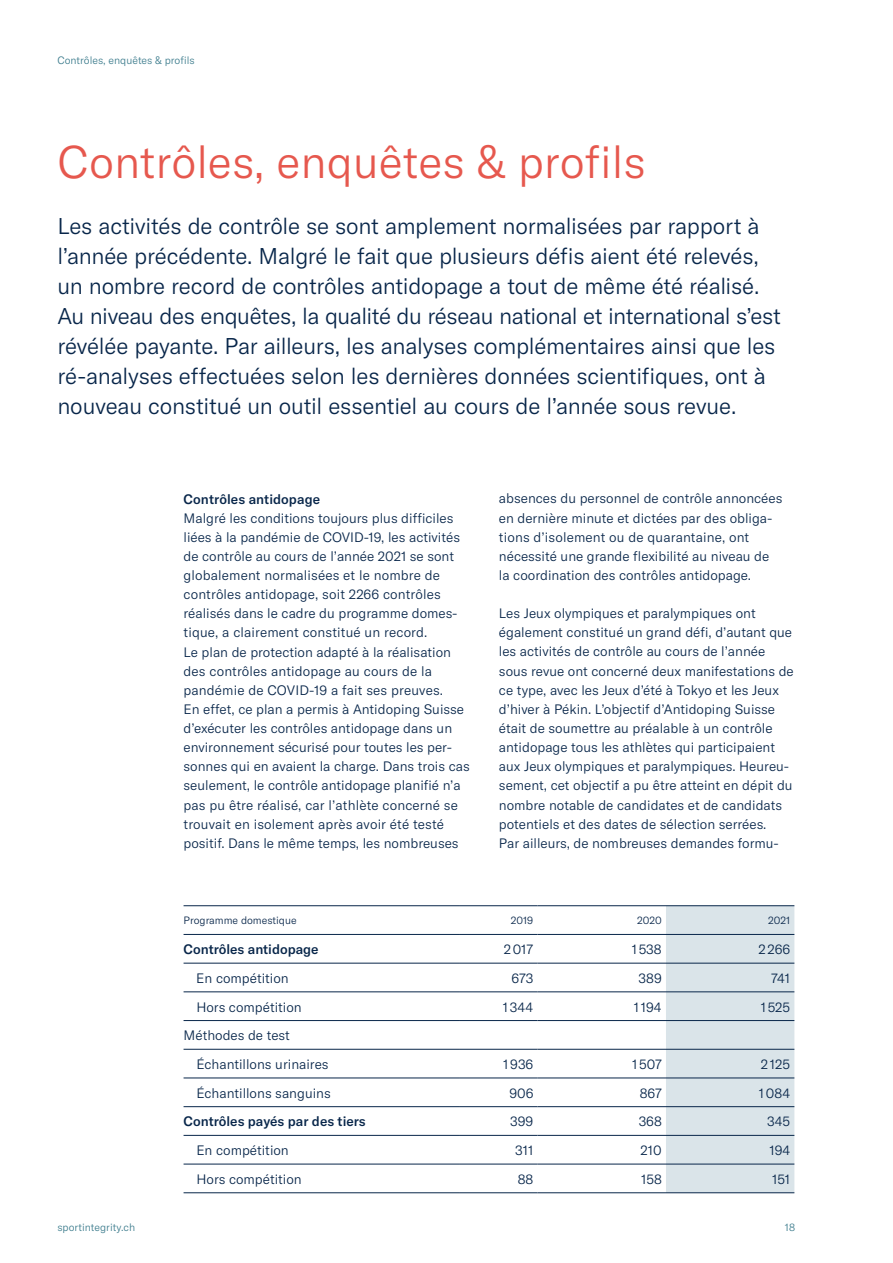
<style>
.page{position:relative;width:893px;height:1263px;background:#fff}
.page>*{position:absolute;margin:0;border:0;box-sizing:border-box;transform-origin:0 0}
.t1{font:300 45px "GT America SSI";color:#e6584e}
.t2{font:300 22.5px/30px "GT America SSI";letter-spacing:-.015em;color:#08264a}
.t3{font:300 13.5px/19.2px "GT America SSI";color:#08264a}
.t4{font:500 13.5px "GT America SSI";color:#08264a}
.t5{font:300 10.5px "GT America SSI";color:#3b7b8c}
.t6{font:300 10.5px "GT America SSI";color:#08264a}
</style>
<div class="page">
<div style="left:666px;top:906px;width:128px;height:286px;background:#dae4e9"></div>
<hr style="left:184px;top:905px;width:276px;height:1px;background:#08264a">
<hr style="left:460px;top:905px;width:78px;height:1px;background:#08264a">
<hr style="left:538px;top:905px;width:128px;height:1px;background:#08264a">
<hr style="left:666px;top:905px;width:128px;height:1px;background:#08264a">
<hr style="left:184px;top:934px;width:276px;height:1px;background:#08264a">
<hr style="left:460px;top:934px;width:78px;height:1px;background:#08264a">
<hr style="left:538px;top:934px;width:128px;height:1px;background:#08264a">
<hr style="left:666px;top:934px;width:128px;height:1px;background:#08264a">
<hr style="left:184px;top:963px;width:276px;height:1px;background:#08264a">
<hr style="left:460px;top:963px;width:78px;height:1px;background:#08264a">
<hr style="left:538px;top:963px;width:128px;height:1px;background:#08264a">
<hr style="left:666px;top:963px;width:128px;height:1px;background:#08264a">
<hr style="left:184px;top:991px;width:276px;height:1px;background:#08264a">
<hr style="left:460px;top:991px;width:78px;height:1px;background:#08264a">
<hr style="left:538px;top:991px;width:128px;height:1px;background:#08264a">
<hr style="left:666px;top:991px;width:128px;height:1px;background:#08264a">
<hr style="left:184px;top:1020px;width:276px;height:1px;background:#08264a">
<hr style="left:460px;top:1020px;width:78px;height:1px;background:#08264a">
<hr style="left:538px;top:1020px;width:128px;height:1px;background:#08264a">
<hr style="left:666px;top:1020px;width:128px;height:1px;background:#08264a">
<hr style="left:184px;top:1049px;width:276px;height:1px;background:#08264a">
<hr style="left:460px;top:1049px;width:78px;height:1px;background:#08264a">
<hr style="left:538px;top:1049px;width:128px;height:1px;background:#08264a">
<hr style="left:666px;top:1049px;width:128px;height:1px;background:#08264a">
<hr style="left:184px;top:1078px;width:276px;height:1px;background:#08264a">
<hr style="left:460px;top:1078px;width:78px;height:1px;background:#08264a">
<hr style="left:538px;top:1078px;width:128px;height:1px;background:#08264a">
<hr style="left:666px;top:1078px;width:128px;height:1px;background:#08264a">
<hr style="left:184px;top:1164px;width:276px;height:1px;background:#08264a">
<hr style="left:460px;top:1164px;width:78px;height:1px;background:#08264a">
<hr style="left:538px;top:1164px;width:128px;height:1px;background:#08264a">
<hr style="left:666px;top:1164px;width:128px;height:1px;background:#08264a">
<hr style="left:184px;top:1192px;width:276px;height:1px;background:#08264a">
<hr style="left:460px;top:1192px;width:78px;height:1px;background:#08264a">
<hr style="left:538px;top:1192px;width:128px;height:1px;background:#08264a">
<hr style="left:666px;top:1192px;width:128px;height:1px;background:#08264a">
<hr style="left:184px;top:1106px;width:276px;height:1px;background:#08264a">
<hr style="left:460px;top:1106px;width:78px;height:1px;background:#08264a">
<hr style="left:538px;top:1106px;width:128px;height:1px;background:#08264a">
<hr style="left:666px;top:1106px;width:128px;height:1px;background:#08264a">
<hr style="left:184px;top:1135px;width:276px;height:1px;background:#08264a">
<hr style="left:460px;top:1135px;width:78px;height:1px;background:#08264a">
<hr style="left:538px;top:1135px;width:128px;height:1px;background:#08264a">
<hr style="left:666px;top:1135px;width:128px;height:1px;background:#08264a">
<p class="t5" style="left:57px;top:54px;width:139px">Contrôles, enquêtes &amp; profils</p>
<h1 class="t1" style="left:57px;top:136px;width:590px">Contrôles, enquêtes &amp; profils</h1>
<p class="t2" style="left:57px;top:211px;width:725px">Les activités de contrôle se sont amplement normalisées par rapport à l’année précédente. Malgré le fait que plusieurs défis aient été relevés, un nombre record de contrôles antidopage a tout de même été réalisé.<br>Au niveau des enquêtes, la qualité du réseau national et international s’est révélée payante. Par ailleurs, les analyses complémentaires ainsi que les ré-analyses effectuées selon les dernières données scientifiques, ont à nouveau constitué un outil essentiel au cours de l’année sous revue.</p>
<p class="t4" style="left:184px;top:490px;width:138px">Contrôles antidopage</p>
<p class="t3" style="left:184px;top:508px;width:288px">Malgré les conditions toujours plus difficiles liées à la pandémie de COVID-19, les activités de contrôle au cours de l’année 2021 se sont globalement normalisées et le nombre de contrôles antidopage, soit 2266 contrôles réalisés dans le cadre du programme domes&shy;tique, a clairement constitué un record.<br>Le plan de protection adapté à la réalisation des contrôles antidopage au cours de la pandémie de COVID-19 a fait ses preuves.<br>En effet, ce plan a permis à Antidoping Suisse d’exécuter les contrôles antidopage dans un environnement sécurisé pour toutes les per&shy;sonnes qui en avaient la charge. Dans trois cas seulement, le contrôle antidopage planifié n’a pas pu être réalisé, car l’athlète concerné se trouvait en isolement après avoir été testé positif. Dans le même temps, les nombreuses</p>
<p class="t3" style="left:499px;top:489px;width:285px">absences du personnel de contrôle annoncées en dernière minute et dictées par des obliga&shy;tions d’isolement ou de quarantaine, ont nécessité une grande flexibilité au niveau de la coordination des contrôles antidopage.</p>
<p class="t3" style="left:499px;top:604px;width:296px">Les Jeux olympiques et paralympiques ont également constitué un grand défi, d’autant que les activités de contrôle au cours de l’année sous revue ont concerné deux manifestations de ce type, avec les Jeux d’été à Tokyo et les Jeux d’hiver à Pékin. L’objectif d’Antidoping Suisse était de soumettre au préalable à un contrôle antidopage tous les athlètes qui participaient aux Jeux olympiques et paralympiques. Heureu&shy;sement, cet objectif a pu être atteint en dépit du nombre notable de candidates et de candidats potentiels et des dates de sélection serrées.<br>Par ailleurs, de nombreuses demandes formu-</p>
<p class="t6" style="left:184px;top:914px;width:115px">Programme domestique</p>
<p class="t6" style="left:511px;top:914px;width:24px">2019</p>
<p class="t6" style="left:637px;top:914px;width:26px">2020</p>
<p class="t6" style="left:768px;top:914px;width:24px">2021</p>
<p class="t4" style="left:184px;top:941px;width:137px">Contrôles antidopage</p>
<p class="t3" style="left:504px;top:940px;width:31px">2 017</p>
<p class="t3" style="left:632px;top:940px;width:32px">1 538</p>
<p class="t3" style="left:759px;top:940px;width:33px">2 266</p>
<p class="t3" style="left:196px;top:968px;width:94px">En compétition</p>
<p class="t3" style="left:511px;top:968px;width:23px">673</p>
<p class="t3" style="left:639px;top:968px;width:25px">389</p>
<p class="t3" style="left:771px;top:968px;width:21px">741</p>
<p class="t3" style="left:196px;top:997px;width:107px">Hors compétition</p>
<p class="t3" style="left:503px;top:997px;width:32px">1 344</p>
<p class="t3" style="left:634px;top:997px;width:29px">1 194</p>
<p class="t3" style="left:761px;top:997px;width:31px">1 525</p>
<p class="t3" style="left:196px;top:1021px;width:134px;line-height:28.7px;text-indent:-13px">Méthodes de test<br>Échantillons urinaires</p>
<p class="t3" style="left:503px;top:1054px;width:32px">1 936</p>
<p class="t3" style="left:632px;top:1054px;width:31px">1 507</p>
<p class="t3" style="left:761px;top:1054px;width:31px">2 125</p>
<p class="t3" style="left:196px;top:1083px;width:136px">Échantillons sanguins</p>
<p class="t3" style="left:509px;top:1083px;width:26px">906</p>
<p class="t3" style="left:640px;top:1083px;width:24px">867</p>
<p class="t3" style="left:759px;top:1083px;width:33px">1 084</p>
<p class="t4" style="left:184px;top:1113px;width:184px">Contrôles payés par des tiers</p>
<p class="t3" style="left:510px;top:1112px;width:25px">399</p>
<p class="t3" style="left:639px;top:1112px;width:25px">368</p>
<p class="t3" style="left:767px;top:1112px;width:25px">345</p>
<p class="t3" style="left:196px;top:1141px;width:94px">En compétition</p>
<p class="t3" style="left:515px;top:1141px;width:20px">311</p>
<p class="t3" style="left:641px;top:1141px;width:23px">210</p>
<p class="t3" style="left:769px;top:1141px;width:22px">194</p>
<p class="t3" style="left:196px;top:1169px;width:107px">Hors compétition</p>
<p class="t3" style="left:518px;top:1169px;width:17px">88</p>
<p class="t3" style="left:641px;top:1169px;width:22px">158</p>
<p class="t3" style="left:772px;top:1169px;width:20px">151</p>
<p class="t5" style="left:57px;top:1221px;width:79px">sportintegrity.ch</p>
<p class="t5" style="left:785px;top:1221px;width:12px">18</p>
</div>
